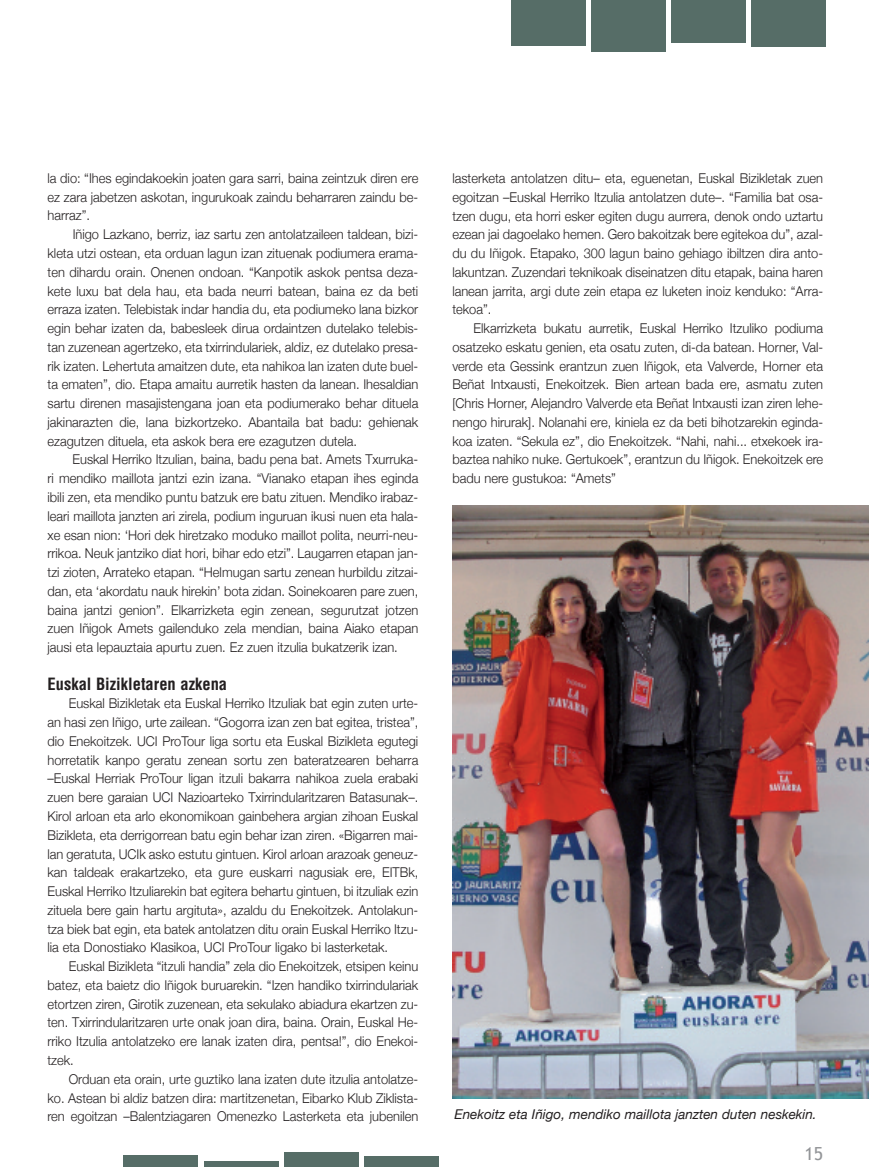
<style>
.page{position:relative;width:869px;height:1167px;background:#fff}
.page>*{position:absolute;margin:0;border:0;box-sizing:border-box;transform-origin:0 0}
.t1{font:18px "Trebuchet MS";color:#939598}
.t2{font:700 condensed 16.5px "Helvetica";color:#231f20}
.t3{font:300 13.5px/18.8px "Helvetica Neue";color:#231f20;text-align:justify;scale:.95 1}
.t4{font:italic 13.5px "Helvetica Neue";color:#231f20}
</style>
<div class="page">
<div style="left:124px;top:1154px;width:74px;height:12px;background:#566d67"></div>
<div style="left:204px;top:1160px;width:74px;height:6px;background:#566d67"></div>
<div style="left:284px;top:1151px;width:74px;height:15px;background:#566d67"></div>
<div style="left:364px;top:1155px;width:74px;height:11px;background:#566d67"></div>
<img style="left:453px;top:505px;width:415px;height:592px">
<div style="left:511px;top:0;width:74px;height:46px;background:#566d67"></div>
<div style="left:591px;top:0;width:74px;height:52px;background:#566d67"></div>
<div style="left:671px;top:0;width:74px;height:43px;background:#566d67"></div>
<div style="left:751px;top:0;width:74px;height:46px;background:#566d67"></div>
<p class="t3" style="left:48px;top:168px;width:392px">la dio: “Ihes egindakoekin joaten gara sarri, baina zeintzuk diren ere ez zara jabetzen askotan, ingurukoak zaindu beharraren zaindu be&shy;harraz”.</p>
<p class="t3" style="left:48px;top:225px;width:392px;text-indent:25px">Iñigo Lazkano, berriz, iaz sartu zen antolatzaileen taldean, bizi&shy;kleta utzi ostean, eta orduan lagun izan zituenak podiumera erama&shy;ten dihardu orain. Onenen ondoan. “Kanpotik askok pentsa deza&shy;kete luxu bat dela hau, eta bada neurri batean, baina ez da beti erraza izaten. Telebistak indar handia du, eta podiumeko lana bizkor egin behar izaten da, babesleek dirua ordaintzen dutelako telebis&shy;tan zuzenean agertzeko, eta txirrindulariek, aldiz, ez dutelako presa&shy;rik izaten. Lehertuta amaitzen dute, eta nahikoa lan izaten dute buel&shy;ta ematen”, dio. Etapa amaitu aurretik hasten da lanean. Ihesaldian sartu direnen masajistengana joan eta podiumerako behar dituela jakinarazten die, lana bizkortzeko. Abantaila bat badu: gehienak ezagutzen dituela, eta askok bera ere ezagutzen dutela.</p>
<p class="t3" style="left:48px;top:450px;width:392px;text-indent:25px">Euskal Herriko Itzulian, baina, badu pena bat. Amets Txurruka&shy;ri mendiko maillota jantzi ezin izana. “Vianako etapan ihes eginda ibili zen, eta mendiko puntu batzuk ere batu zituen. Mendiko irabaz&shy;leari maillota janzten ari zirela, podium inguruan ikusi nuen eta hala&shy;xe esan nion: ‘Hori dek hiretzako moduko maillot polita, neurri-neu&shy;rrikoa. Neuk jantziko diat hori, bihar edo etzi”. Laugarren etapan jan&shy;tzi zioten, Arrateko etapan. “Helmugan sartu zenean hurbildu zitzai&shy;dan, eta ‘akordatu nauk hirekin’ bota zidan. Soinekoaren pare zuen, baina jantzi genion”. Elkarrizketa egin zenean, segurutzat jotzen zuen Iñigok Amets gailenduko zela mendian, baina Aiako etapan jausi eta lepauztaia apurtu zuen. Ez zuen itzulia bukatzerik izan.</p>
<p class="t2" style="left:48px;top:674px;width:181px">Euskal Bizikletaren azkena</p>
<p class="t3" style="left:47px;top:693px;width:392px;text-indent:21px">Euskal Bizikletak eta Euskal Herriko Itzuliak bat egin zuten urte&shy;an hasi zen Iñigo, urte zailean. “Gogorra izan zen bat egitea, tristea”, dio Enekoitzek. UCI ProTour liga sortu eta Euskal Bizikleta egutegi horretatik kanpo geratu zenean sortu zen bateratzearen beharra –Euskal Herriak ProTour ligan itzuli bakarra nahikoa zuela erabaki zuen bere garaian UCI Nazioarteko Txirrindularitzaren Batasunak–.<br>Kirol arloan eta arlo ekonomikoan gainbehera argian zihoan Euskal Bizikleta, eta derrigorrean batu egin behar izan ziren. «Bigarren mai&shy;lan geratuta, UCIk asko estutu gintuen. Kirol arloan arazoak geneuz&shy;kan taldeak erakartzeko, eta gure euskarri nagusiak ere, EITBk, Euskal Herriko Itzuliarekin bat egitera behartu gintuen, bi itzuliak ezin zituela bere gain hartu argituta», azaldu du Enekoitzek. Antolakun&shy;tza biek bat egin, eta batek antolatzen ditu orain Euskal Herriko Itzu&shy;lia eta Donostiako Klasikoa, UCI ProTour ligako bi lasterketak.</p>
<p class="t3" style="left:47px;top:956px;width:392px;text-indent:21px">Euskal Bizikleta “itzuli handia” zela dio Enekoitzek, etsipen keinu batez, eta baietz dio Iñigok buruarekin. “Izen handiko txirrindulariak etortzen ziren, Girotik zuzenean, eta sekulako abiadura ekartzen zu&shy;ten. Txirrindularitzaren urte onak joan dira, baina. Orain, Euskal He&shy;rriko Itzulia antolatzeko ere lanak izaten dira, pentsa!”, dio Enekoi&shy;tzek.</p>
<p class="t3" style="left:47px;top:1068px;width:392px;text-indent:21px">Orduan eta orain, urte guztiko lana izaten dute itzulia antolatze&shy;ko. Astean bi aldiz batzen dira: martitzenetan, Eibarko Klub Ziklista&shy;ren egoitzan –Balentziagaren Omenezko Lasterketa eta jubenilen</p>
<p class="t3" style="left:452px;top:168px;width:392px">lasterketa antolatzen ditu– eta, eguenetan, Euskal Bizikletak zuen egoitzan –Euskal Herriko Itzulia antolatzen dute–. “Familia bat osa&shy;tzen dugu, eta horri esker egiten dugu aurrera, denok ondo uztartu ezean jai dagoelako hemen. Gero bakoitzak bere egitekoa du”, azal&shy;du du Iñigok. Etapako, 300 lagun baino gehiago ibiltzen dira anto&shy;lakuntzan. Zuzendari teknikoak diseinatzen ditu etapak, baina haren lanean jarrita, argi dute zein etapa ez luketen inoiz kenduko: “Arra&shy;tekoa”.</p>
<p class="t3" style="left:452px;top:318px;width:392px;text-indent:21px">Elkarrizketa bukatu aurretik, Euskal Herriko Itzuliko podiuma osatzeko eskatu genien, eta osatu zuten, di-da batean. Horner, Val&shy;verde eta Gessink erantzun zuen Iñigok, eta Valverde, Horner eta Beñat Intxausti, Enekoitzek. Bien artean bada ere, asmatu zuten [Chris Horner, Alejandro Valverde eta Beñat Intxausti izan ziren lehe&shy;nengo hirurak]. Nolanahi ere, kiniela ez da beti bihotzarekin eginda&shy;koa izaten. “Sekula ez”, dio Enekoitzek. “Nahi, nahi... etxekoek ira&shy;baztea nahiko nuke. Gertukoek”, erantzun du Iñigok. Enekoitzek ere badu nere gustukoa: “Amets”</p>
<p class="t4" style="left:454px;top:1105px;width:363px">Enekoitz eta Iñigo, mendiko maillota janzten duten neskekin.</p>
<h1 class="t1" style="left:804px;top:1142px;width:20px">15</h1>
</div>
